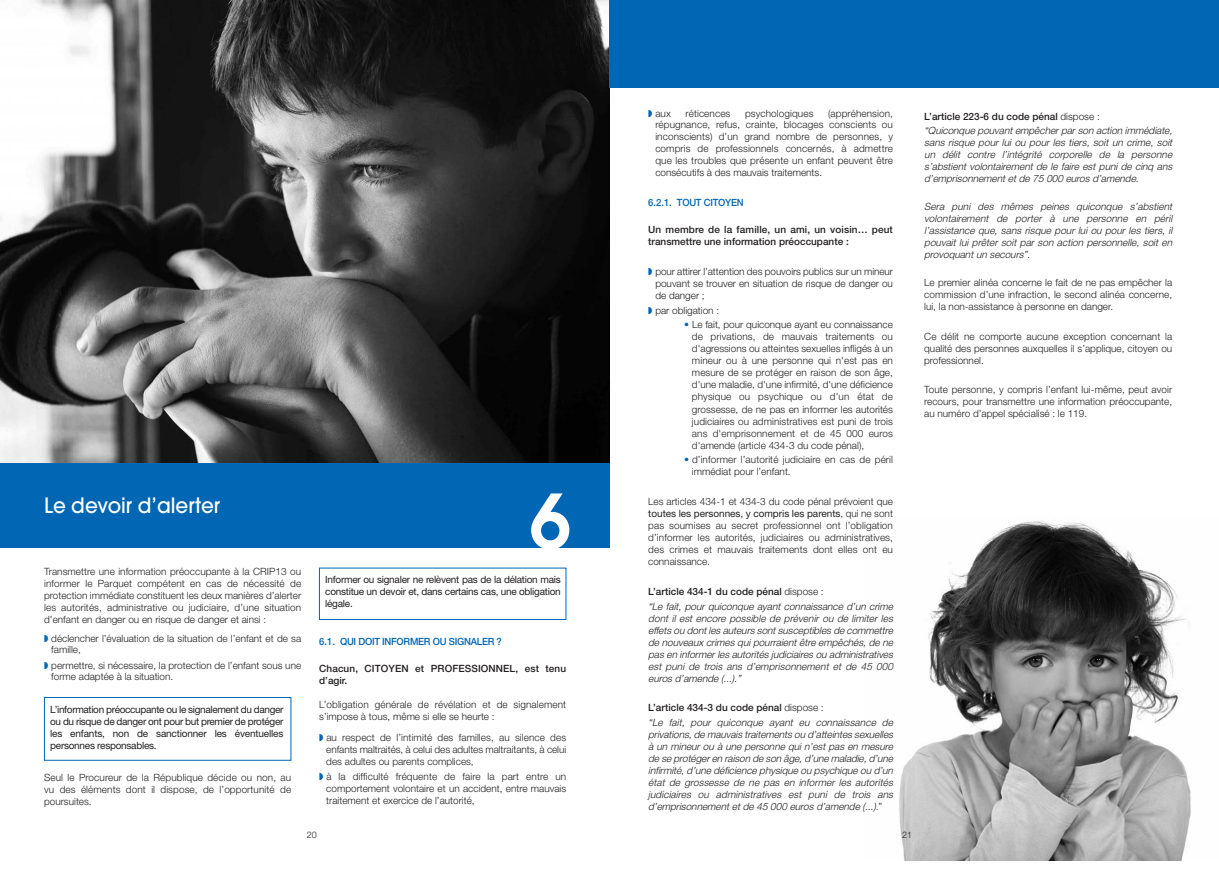
<style>
.page{position:relative;width:1219px;height:871px;background:#fff}
.page>*{position:absolute;margin:0;border:0;box-sizing:border-box;transform-origin:0 0}
.t1{font:600 74.6px "Avant Garde";color:#fff}
.t2{font:500 21px "Avant Garde";color:#fff;scale:.95 1}
.t3{font:300 10px/12px "Helvetica Neue";color:#231f20;text-align:justify}
.t4{font:italic 300 10px/12px "Helvetica Neue";color:#231f20;text-align:justify}
.t5{font:10px/12px "Helvetica Neue";letter-spacing:-.025em;color:#231f20;text-align:justify}
.t6{font:500 10px/12px "Helvetica Neue";letter-spacing:.01em;color:#231f20}
.t7{font:500 10px "Helvetica Neue";letter-spacing:-.025em;color:#0166b3;scale:.95 1}
.t8{font:300 9px "Helvetica Neue";color:#231f20}
.s1{color:#0166b3}
.s2{font-weight:400}
.s3{font-weight:500;font-style:normal}
.s4{font-style:normal}
</style>
<div class="page">
<img style="left:899px;top:521px;width:292px;height:338px">
<img style="left:0;top:1px;width:609px;height:462px">
<div style="left:0;top:463px;width:609px;height:84px;background:#0166b3"></div>
<div style="left:44px;top:697px;width:247px;height:63px;border:1px solid #0166b3"></div>
<div style="left:609px;top:0;width:610px;height:87px;background:#0166b3"></div>
<h2 class="t2" style="left:44px;top:497px;width:187px">Le devoir d’alerter</h2>
<h1 class="t1" style="left:529px;top:493px;width:43px">6</h1>
<p class="t3" style="left:44px;top:565px;width:259px">Transmettre une information préoccupante à la CRIP13 ou informer le Parquet compétent en cas de nécessité de protection immédiate constituent les deux manières d’alerter les autorités, administrative ou judiciaire, d’une situation d’enfant en danger ou en risque de danger et ainsi :</p>
<p class="t3" style="left:51px;top:633px;width:251px;line-height:11.5px">déclencher l’évaluation de la situation de l’enfant et de sa famille,</p>
<p class="t3" style="left:51px;top:660px;width:251px;line-height:11.5px">permettre, si nécessaire, la protection de l’enfant sous une forme adaptée à la situation.</p>
<p class="t5" style="left:50px;top:703px;width:235px">L’information préoccupante ou le signalement du danger ou du risque de danger ont pour but premier de protéger les enfants, non de sanctionner les éventuelles personnes responsables.</p>
<p class="t5" style="left:325px;top:574px;width:237px">Informer ou signaler ne relèvent pas de la délation mais constitue un devoir et, dans certains cas, une obligation légale.</p>
<p class="t7" style="left:319px;top:637px;width:194px">6.1. QUI DOIT INFORMER OU SIGNALER ?</p>
<p class="t6" style="left:319px;top:662px;width:248px">Chacun, CITOYEN et PROFESSIONNEL, est tenu d’agir.</p>
<p class="t3" style="left:319px;top:699px;width:248px">L’obligation générale de révélation et de signalement s’impose à tous, même si elle se heurte :</p>
<p class="t3" style="left:326px;top:732px;width:241px">au respect de l’intimité des familles, au silence des enfants maltraités, à celui des adultes maltraitants, à celui des adultes ou parents complices,</p>
<p class="t3" style="left:326px;top:771px;width:241px">à la difficulté fréquente de faire la part entre un comportement volontaire et un accident, entre mauvais traitement et exercice de l’autorité,</p>
<p class="t3" style="left:44px;top:771px;width:249px">Seul le Procureur de la République décide ou non, au vu des éléments dont il dispose, de l’opportunité de poursuites.</p>
<p class="t3" style="left:655px;top:108px;width:239px;text-indent:173px">(appréhension, répugnance, refus, crainte, blocages conscients ou inconscients) d’un grand nombre de personnes, y compris de professionnels concernés, à admettre que les troubles que présente un enfant peuvent être consécutifs à des mauvais traitements.</p>
<p class="t7" style="left:648px;top:199px;width:102px">6.2.1. TOUT CITOYEN</p>
<p class="t6" style="left:648px;top:224px;width:246px">Un membre de la famille, un ami, un voisin… peut transmettre une information préoccupante :</p>
<p class="t3" style="left:655px;top:266px;width:239px">pour attirer l’attention des pouvoirs publics sur un mineur pouvant se trouver en situation de risque de danger ou de danger ;</p>
<p class="t3" style="left:655px;top:305px;width:65px">par obligation :</p>
<p class="t3" style="left:692px;top:320px;width:203px;text-indent:-8px"><span class="s1">•</span> Le fait, pour quiconque ayant eu connaissance de privations, de mauvais traitements ou d'agressions ou atteintes sexuelles infligés à un mineur ou à une personne qui n'est pas en mesure de se protéger en raison de son âge, d'une maladie, d'une infirmité, d'une déficience physique ou psychique ou d'un état de grossesse, de ne pas en informer les autorités judiciaires ou administratives est puni de trois ans d'emprisonnement et de 45 000 euros d'amende (article 434-3 du code pénal),</p>
<p class="t3" style="left:692px;top:454px;width:203px;text-indent:-8px"><span class="s1">•</span> d’informer l’autorité judiciaire en cas de péril immédiat pour l’enfant.</p>
<p class="t3" style="left:648px;top:496px;width:246px">Les articles 434-1 et 434-3 du code pénal prévoient que <span class="s2">toutes les personnes, y compris les parents</span>, qui ne sont pas soumises au secret professionnel ont l’obligation d’informer les autorités, judiciaires ou administratives, des crimes et mauvais traitements dont elles ont eu connaissance.</p>
<p class="t4" style="left:648px;top:584px;width:248px;line-height:14.8px"><span class="s3">L’article 434-1 du code pénal</span> <span class="s4">dispose :<br></span>“Le fait, pour quiconque ayant connaissance d’un crime</p>
<p class="t4" style="left:648px;top:613px;width:248px">dont il est encore possible de prévenir ou de limiter les effets ou dontles auteurs sontsusceptibles de commettre de nouveaux crimes qui pourraient être empêchés, de ne pas en informer les autorités judiciaires ou administratives est puni de trois ans d’emprisonnement et de 45 000 euros d’amende (...).”</p>
<p class="t4" style="left:648px;top:701px;width:248px;line-height:14.8px"><span class="s3">L’article 434-3 du code pénal</span> <span class="s4">dispose :<br></span>“Le fait, pour quiconque ayant eu connaissance de</p>
<p class="t4" style="left:648px;top:729px;width:248px">privations,de mauvais traitements ou d’atteintes sexuelles à un mineur ou à une personne qui n’est pas en mesure de se protégeren raison de son âge,d’une maladie,d’une infirmité,d’une déficience physique ou psychique ou d’un état de grossesse de ne pas en informer les autorités judiciaires ou administratives est puni de trois ans d’emprisonnement et de 45 000 euros d’amende (...).<span class="s4">”</span></p>
<p class="t3" style="left:655px;top:108px;width:17px">aux</p>
<p class="t3" style="left:685px;top:108px;width:46px">réticences</p>
<p class="t3" style="left:745px;top:108px;width:70px">psychologiques</p>
<p class="t8" style="left:307px;top:831px;width:11px">20</p>
<p class="t8" style="left:902px;top:831px;width:11px">21</p>
<p class="t4" style="left:924px;top:109px;width:251px;line-height:14.8px"><span class="s3">L’article 223-6 du code pénal</span> <span class="s4">dispose :<br></span>“Quiconque pouvant empêcher par son action immédiate,</p>
<p class="t4" style="left:924px;top:138px;width:251px">sans risque pour lui ou pour les tiers, soit un crime, soit un délit contre l’intégrité corporelle de la personne s’abstient volontairement de le faire est puni de cinq ans d’emprisonnement et de 75 000 euros d’amende.</p>
<p class="t4" style="left:924px;top:201px;width:251px">Sera puni des mêmes peines quiconque s’abstient volontairement de porter à une personne en péril l’assistance que, sans risque pour lui ou pour les tiers, il pouvait lui prêter soit par son action personnelle, soit en provoquant un secours”.</p>
<p class="t3" style="left:924px;top:277px;width:250px">Le premier alinéa concerne le fait de ne pas empêcher la commission d’une infraction, le second alinéa concerne, lui, la non-assistance à personne en danger.</p>
<p class="t3" style="left:924px;top:331px;width:250px">Ce délit ne comporte aucune exception concernant la qualité des personnes auxquelles il s’applique, citoyen ou professionnel.</p>
<p class="t3" style="left:924px;top:384px;width:250px">Toute personne, y compris l’enfant lui-même, peut avoir recours, pour transmettre une information préoccupante, au numéro d’appel spécialisé : le 119.</p>
</div>
